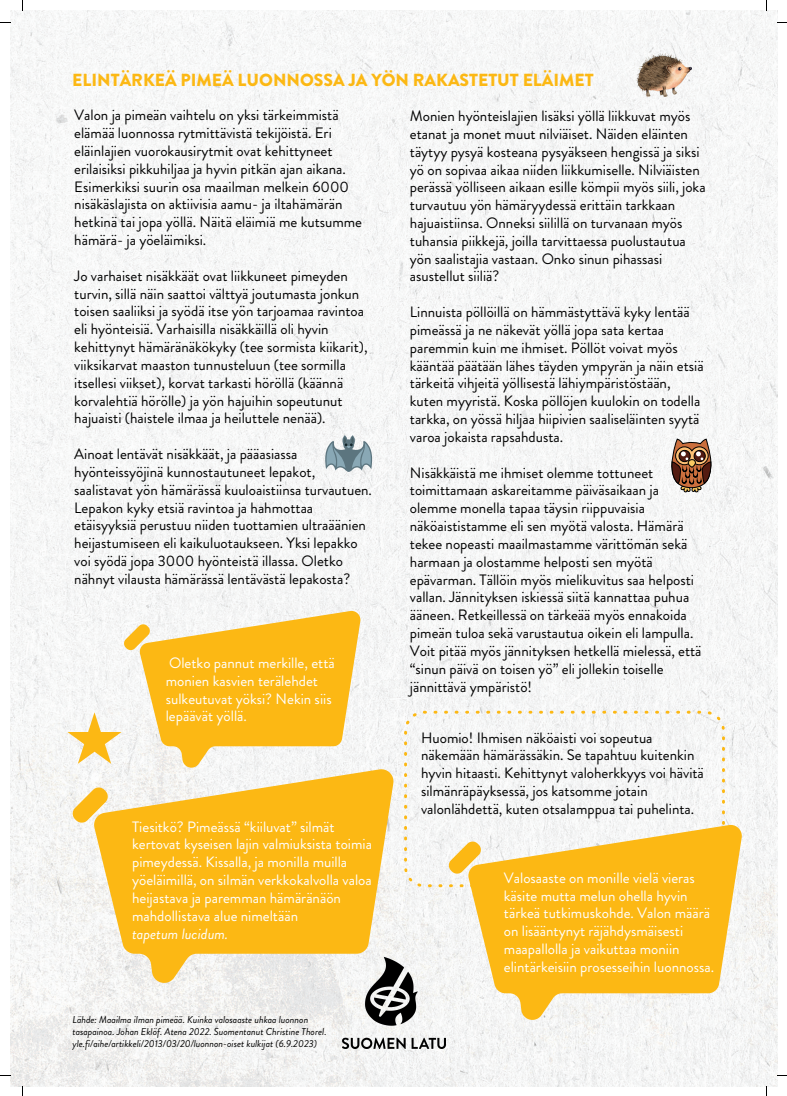
<style>
.page{position:relative;width:787px;height:1096px;background:#fff}
.page>*{position:absolute;margin:0;border:0;box-sizing:border-box;transform-origin:0 0}
.t1{font:900 17.5px "Brandon Grotesque";color:#fcb814}
.t2{font:15px/17.9px "Brandon Grotesque";color:#000}
.t3{font:15px/17.9px "Brandon Grotesque";color:#fff}
.t4{font:italic 15px "Brandon Grotesque";color:#fff}
.t5{font:italic 10px/11.6px "Brandon Grotesque";color:#000}
</style>
<div class="page">
<img style="left:10px;top:10px;width:767px;height:1076px">
<svg style="left:94px;top:769px;width:299px;height:213px;fill:#fcb814"></svg>
<svg style="left:69px;top:784px;width:42px;height:41px"></svg>
<img style="left:342px;top:957px;width:103px;height:90px">
<svg style="left:323px;top:435px;width:51px;height:37px"></svg>
<img style="left:636px;top:54px;width:55px;height:43px">
<svg style="left:671px;top:439px;width:40px;height:53px"></svg>
<svg style="left:468px;top:824px;width:274px;height:195px;fill:#fcb814"></svg>
<svg style="left:67px;top:611px;width:293px;height:156px"></svg>
<svg style="left:404px;top:710px;width:321px;height:177px;fill:#f6f4f4"></svg>
<p class="t1" style="left:72px;top:67px;width:523px">ELINTÄRKEÄ PIMEÄ LUONNOSSA JA YÖN RAKASTETUT ELÄIMET</p>
<p class="t2" style="left:74px;top:106px;width:289px">Valon ja pimeän vaihtelu on yksi tärkeimmistä elämää luonnossa rytmittävistä tekijöistä. Eri eläinlajien vuorokausirytmit ovat kehittyneet erilaisiksi pikkuhiljaa ja hyvin pitkän ajan aikana.<br>Esimerkiksi suurin osa maailman melkein 6000 nisäkäslajista on aktiivisia aamu- ja iltahämärän hetkinä tai jopa yöllä. Näitä eläimiä me kutsumme hämärä- ja yöeläimiksi.</p>
<p class="t2" style="left:74px;top:267px;width:295px">Jo varhaiset nisäkkäät ovat liikkuneet pimeyden turvin, sillä näin saattoi välttyä joutumasta jonkun toisen saaliiksi ja syödä itse yön tarjoamaa ravintoa eli hyönteisiä. Varhaisilla nisäkkäillä oli hyvin kehittynyt hämäränäkökyky (tee sormista kiikarit), viiksikarvat maaston tunnusteluun (tee sormilla itsellesi viikset), korvat tarkasti höröllä (käännä korvalehtiä hörölle) ja yön hajuihin sopeutunut hajuaisti (haistele ilmaa ja heiluttele nenää).</p>
<p class="t2" style="left:74px;top:445px;width:299px">Ainoat lentävät nisäkkäät, ja pääasiassa hyönteissyöjinä kunnostautuneet lepakot, saalistavat yön hämärässä kuuloaistiinsa turvautuen.<br>Lepakon kyky etsiä ravintoa ja hahmottaa etäisyyksiä perustuu niiden tuottamien ultraäänien heijastumiseen eli kaikuluotaukseen. Yksi lepakko voi syödä jopa 3000 hyönteistä illassa. Oletko nähnyt vilausta hämärässä lentävästä lepakosta?</p>
<p class="t3" style="left:166px;top:654px;width:170px">Oletko pannut merkille, että monien kasvien terälehdet sulkeutuvat yöksi? Nekin siis lepäävät yöllä.</p>
<p class="t3" style="left:132px;top:817px;width:241px">Tiesitkö? Pimeässä “kiiluvat” silmät kertovat kyseisen lajin valmiuksista toimia pimeydessä. Kissalla, ja monilla muilla yöeläimillä, on silmän verkkokalvolla valoa heijastava ja paremman hämäränäön mahdollistava alue nimeltään</p>
<p class="t4" style="left:132px;top:922px;width:98px">tapetum lucidum.</p>
<p class="t5" style="left:73px;top:1014px;width:255px">Lähde: Maailma ilman pimeää. Kuinka valosaaste uhkaa luonnon tasapainoa. Johan Eklöf. Atena 2022. Suomentanut Christine Thorel.</p>
<p class="t5" style="left:73px;top:1037px;width:246px">yle.fi/aihe/artikkeli/2013/03/20/luonnon-oiset kulkijat (6.9.2023)</p>
<p class="t2" style="left:410px;top:107px;width:297px">Monien hyönteislajien lisäksi yöllä liikkuvat myös etanat ja monet muut nilviäiset. Näiden eläinten täytyy pysyä kosteana pysyäkseen hengissä ja siksi yö on sopivaa aikaa niiden liikkumiselle. Nilviäisten perässä yölliseen aikaan esille kömpii myös siili, joka turvautuu yön hämäryydessä erittäin tarkkaan hajuaistiinsa. Onneksi siilillä on turvanaan myös tuhansia piikkejä, joilla tarvittaessa puolustautua yön saalistajia vastaan. Onko sinun pihassasi asustellut siiliä?</p>
<p class="t2" style="left:410px;top:303px;width:295px">Linnuista pöllöillä on hämmästyttävä kyky lentää pimeässä ja ne näkevät yöllä jopa sata kertaa paremmin kuin me ihmiset. Pöllöt voivat myös kääntää päätään lähes täyden ympyrän ja näin etsiä tärkeitä vihjeitä yöllisestä lähiympäristöstään, kuten myyristä. Koska pöllöjen kuulokin on todella tarkka, on yössä hiljaa hiipivien saaliseläinten syytä varoa jokaista rapsahdusta.</p>
<p class="t2" style="left:410px;top:463px;width:293px">Nisäkkäistä me ihmiset olemme tottuneet toimittamaan askareitamme päiväsaikaan ja olemme monella tapaa täysin riippuvaisia näköaististamme eli sen myötä valosta. Hämärä tekee nopeasti maailmastamme värittömän sekä harmaan ja olostamme helposti sen myötä epävarman. Tällöin myös mielikuvitus saa helposti vallan. Jännityksen iskiessä siitä kannattaa puhua ääneen. Retkeillessä on tärkeää myös ennakoida pimeän tuloa sekä varustautua oikein eli lampulla.<br>Voit pitää myös jännityksen hetkellä mielessä, että “sinun päivä on toisen yö” eli jollekin toiselle jännittävä ympäristö!</p>
<p class="t2" style="left:421px;top:728px;width:284px">Huomio! Ihmisen näköaisti voi sopeutua näkemään hämärässäkin. Se tapahtuu kuitenkin hyvin hitaasti. Kehittynyt valoherkkyys voi hävitä silmänräpäyksessä, jos katsomme jotain valonlähdettä, kuten otsalamppua tai puhelinta.</p>
<p class="t3" style="left:504px;top:868px;width:212px">Valosaaste on monille vielä vieras käsite mutta melun ohella hyvin tärkeä tutkimuskohde. Valon määrä on lisääntynyt räjähdysmäisesti maapallolla ja vaikuttaa moniin elintärkeisiin prosesseihin luonnossa.</p>
</div>
